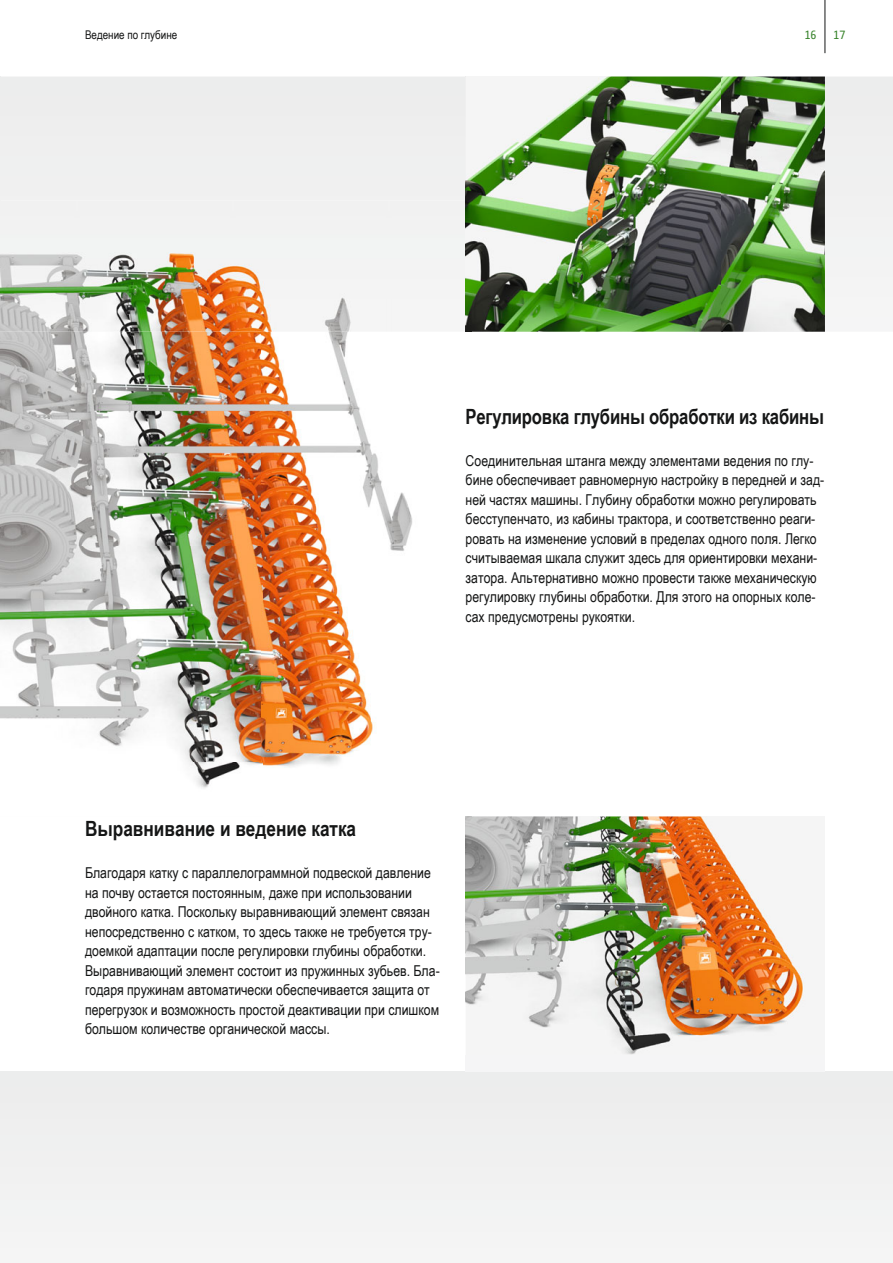
<style>
.page{position:relative;width:893px;height:1263px;background:#fff}
.page>*{position:absolute;margin:0;border:0;box-sizing:border-box;transform-origin:0 0}
.t1{font:700 21px "Arial Narrow";letter-spacing:-.01em;color:#151616}
.t2{font:15px/19.5px "Arial Narrow";color:#151616}
.t3{font:12px "Arial Narrow";color:#151616}
.t4{font:12px "Camingo Dos Pro S Cd";color:#38832b}
</style>
<div class="page">
<div style="left:0;top:77px;width:893px;height:220px;background:#efefef"></div>
<div style="left:0;top:1071px;width:893px;height:192px;background:#f0f0f0"></div>
<img style="left:466px;top:77px;width:359px;height:255px">
<div style="left:466px;top:816px;width:359px;height:255px;background:#f5f5f6"></div>
<img style="left:466px;top:816px;width:338px;height:239px">
<img style="left:0;top:201px;width:472px;height:616px">
<img style="left:466px;top:201px;width:1px;height:131px">
<hr style="left:825px;top:0;width:1px;height:53px;background:#151616">
<p class="t3" style="left:85px;top:27px;width:94px">Ведение по глубине</p>
<p class="t4" style="left:805px;top:28px;width:13px">16</p>
<p class="t4" style="left:833px;top:28px;width:13px">17</p>
<h1 class="t1" style="left:466px;top:404px;width:360px">Регулировка глубины обработки из кабины</h1>
<p class="t2" style="left:466px;top:451px;width:360px">Соединительная штанга между элементами ведения по глу&shy;бине обеспечивает равномерную настройку в передней и зад&shy;ней частях машины. Глубину обработки можно регулировать бесступенчато, из кабины трактора, и соответственно реаги&shy;ровать на изменение условий в пределах одного поля. Легко считываемая шкала служит здесь для ориентировки механи&shy;затора. Альтернативно можно провести также механическую регулировку глубины обработки. Для этого на опорных коле&shy;сах предусмотрены рукоятки.</p>
<h1 class="t1" style="left:85px;top:816px;width:273px">Выравнивание и ведение катка</h1>
<p class="t2" style="left:85px;top:863px;width:356px">Благодаря катку с параллелограммной подвеской давление на почву остается постоянным, даже при использовании двойного катка. Поскольку выравнивающий элемент связан непосредственно с катком, то здесь также не требуется тру&shy;доемкой адаптации после регулировки глубины обработки.<br>Выравнивающий элемент состоит из пружинных зубьев. Бла&shy;годаря пружинам автоматически обеспечивается защита от перегрузок и возможность простой деактивации при слишком большом количестве органической массы.</p>
</div>
